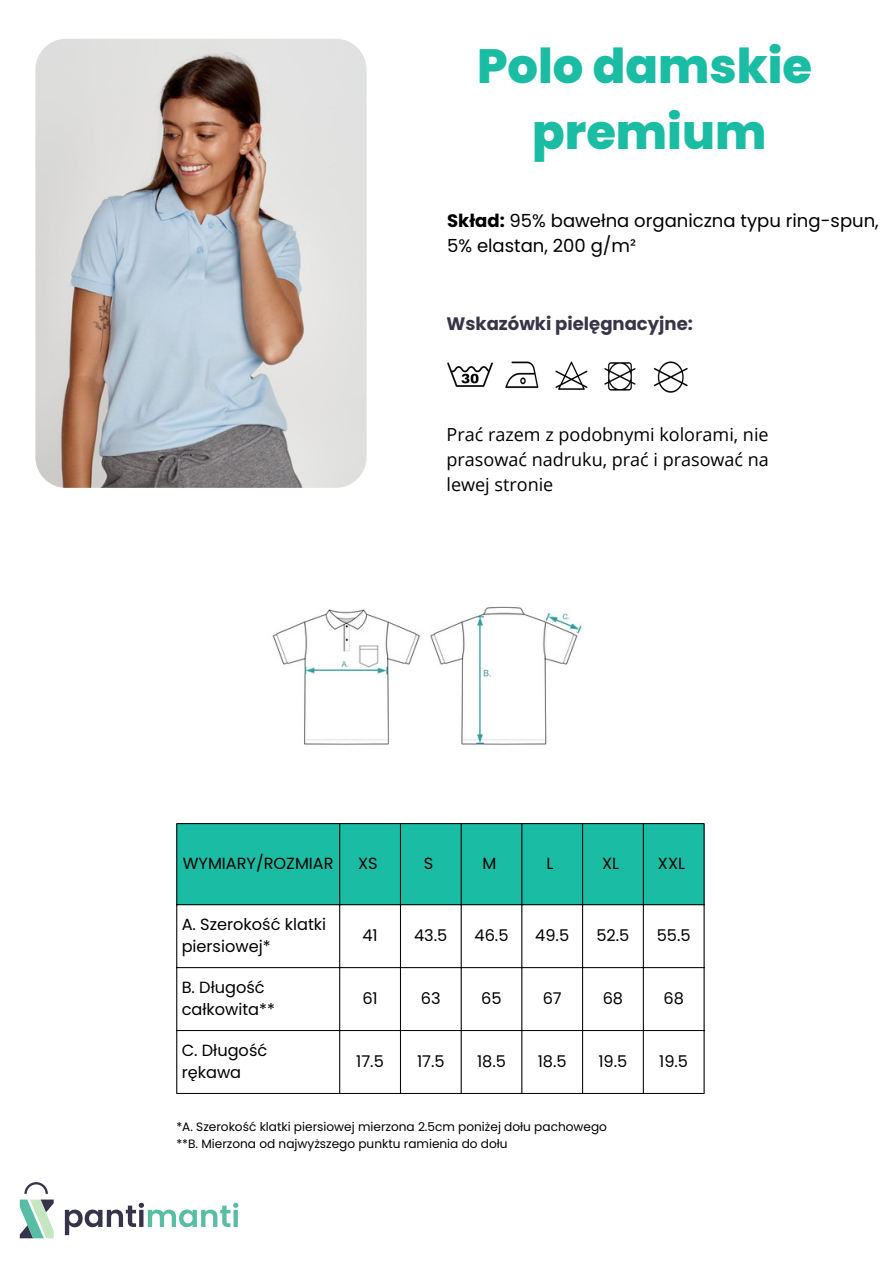
<style>
.page{position:relative;width:894px;height:1264px;background:#fff}
.page>*{position:absolute;margin:0;border:0;box-sizing:border-box;transform-origin:0 0}
.t1{font:800 48px "Poppins";color:#1abda3}
.t2{font:18px/24.8px "Open Sans";color:#000;text-align:justify}
.t3{font:18px/24.8px "Poppins";color:#000}
.t4{font:700 18px "Poppins";color:#383548}
.t5{font:16.2px/21.9px "Poppins";color:#000}
.t6{font:12.15px "Poppins";color:#000}
.s1{font-weight:700}
</style>
<div class="page">
<svg style="left:35px;top:39px;width:332px;height:449px"></svg>
<img style="left:447px;top:362px;width:45px;height:25px">
<img style="left:555px;top:361px;width:33px;height:29px">
<img style="left:604px;top:362px;width:32px;height:29px">
<img style="left:505px;top:361px;width:34px;height:28px">
<img style="left:653px;top:361px;width:35px;height:32px">
<img style="left:272px;top:606px;width:310px;height:139px">
<div style="left:177px;top:824px;width:526px;height:80px;background:#1abda3"></div>
<hr style="left:176px;top:824px;width:1px;height:269px;background:#000">
<hr style="left:339px;top:824px;width:1px;height:269px;background:#000">
<hr style="left:400px;top:824px;width:1px;height:269px;background:#000">
<hr style="left:460px;top:824px;width:1px;height:269px;background:#000">
<hr style="left:521px;top:824px;width:1px;height:269px;background:#000">
<hr style="left:582px;top:824px;width:1px;height:269px;background:#000">
<hr style="left:642px;top:824px;width:1px;height:269px;background:#000">
<hr style="left:703px;top:824px;width:1px;height:269px;background:#000">
<hr style="left:176px;top:823px;width:528px;height:1px;background:#000">
<hr style="left:176px;top:904px;width:528px;height:1px;background:#000">
<hr style="left:176px;top:967px;width:528px;height:1px;background:#000">
<hr style="left:176px;top:1030px;width:528px;height:1px;background:#000">
<hr style="left:176px;top:1093px;width:528px;height:1px;background:#000">
<svg style="left:24px;top:1182px;width:24px;height:11px"></svg>
<svg style="left:20px;top:1199px;width:34px;height:39px"></svg>
<svg style="left:65px;top:1202px;width:173px;height:33px"></svg>
<p class="t1" style="left:477px;top:32px;width:336px">Polo damskie</p>
<p class="t1" style="left:532px;top:99px;width:235px">premium</p>
<p class="t3" style="left:447px;top:209px;width:433px"><span class="s1">Skład:</span> 95% bawełna organiczna typu ring-spun,<br>5% elastan, 200 g/m²</p>
<p class="t4" style="left:446px;top:311px;width:248px">Wskazówki pielęgnacyjne:</p>
<p class="t2" style="left:446px;top:422px;width:324px">Prać razem z podobnymi kolorami, nie prasować nadruku, prać i prasować na lewej stronie</p>
<p class="t5" style="left:183px;top:852px;width:152px">WYMIARY/ROZMIAR</p>
<p class="t5" style="left:358px;top:852px;width:21px">XS</p>
<p class="t5" style="left:424px;top:852px;width:11px">S</p>
<p class="t5" style="left:482px;top:852px;width:15px">M</p>
<p class="t5" style="left:546px;top:852px;width:8px">L</p>
<p class="t5" style="left:602px;top:852px;width:19px">XL</p>
<p class="t5" style="left:657px;top:852px;width:29px">XXL</p>
<p class="t5" style="left:182px;top:913px;width:146px">A. Szerokość klatki piersiowej*</p>
<p class="t5" style="left:362px;top:924px;width:17px">41</p>
<p class="t5" style="left:414px;top:924px;width:35px">43.5</p>
<p class="t5" style="left:474px;top:924px;width:35px">46.5</p>
<p class="t5" style="left:535px;top:924px;width:35px">49.5</p>
<p class="t5" style="left:596px;top:924px;width:34px">52.5</p>
<p class="t5" style="left:656px;top:924px;width:35px">55.5</p>
<p class="t5" style="left:182px;top:976px;width:95px">B. Długość całkowita**</p>
<p class="t5" style="left:362px;top:986px;width:17px">61</p>
<p class="t5" style="left:421px;top:986px;width:21px">63</p>
<p class="t5" style="left:481px;top:986px;width:22px">65</p>
<p class="t5" style="left:542px;top:986px;width:21px">67</p>
<p class="t5" style="left:602px;top:986px;width:22px">68</p>
<p class="t5" style="left:663px;top:986px;width:22px">68</p>
<p class="t5" style="left:182px;top:1039px;width:87px">C. Długość rękawa</p>
<p class="t5" style="left:356px;top:1049px;width:29px">17.5</p>
<p class="t5" style="left:417px;top:1049px;width:29px">17.5</p>
<p class="t5" style="left:477px;top:1049px;width:30px">18.5</p>
<p class="t5" style="left:537px;top:1049px;width:30px">18.5</p>
<p class="t5" style="left:598px;top:1049px;width:30px">19.5</p>
<p class="t5" style="left:659px;top:1049px;width:30px">19.5</p>
<p class="t6" style="left:176px;top:1118px;width:432px">*A. Szerokość klatki piersiowej mierzona 2.5cm poniżej dołu pachowego</p>
<p class="t6" style="left:176px;top:1135px;width:333px">**B. Mierzona od najwyższego punktu ramienia do dołu</p>
</div>
